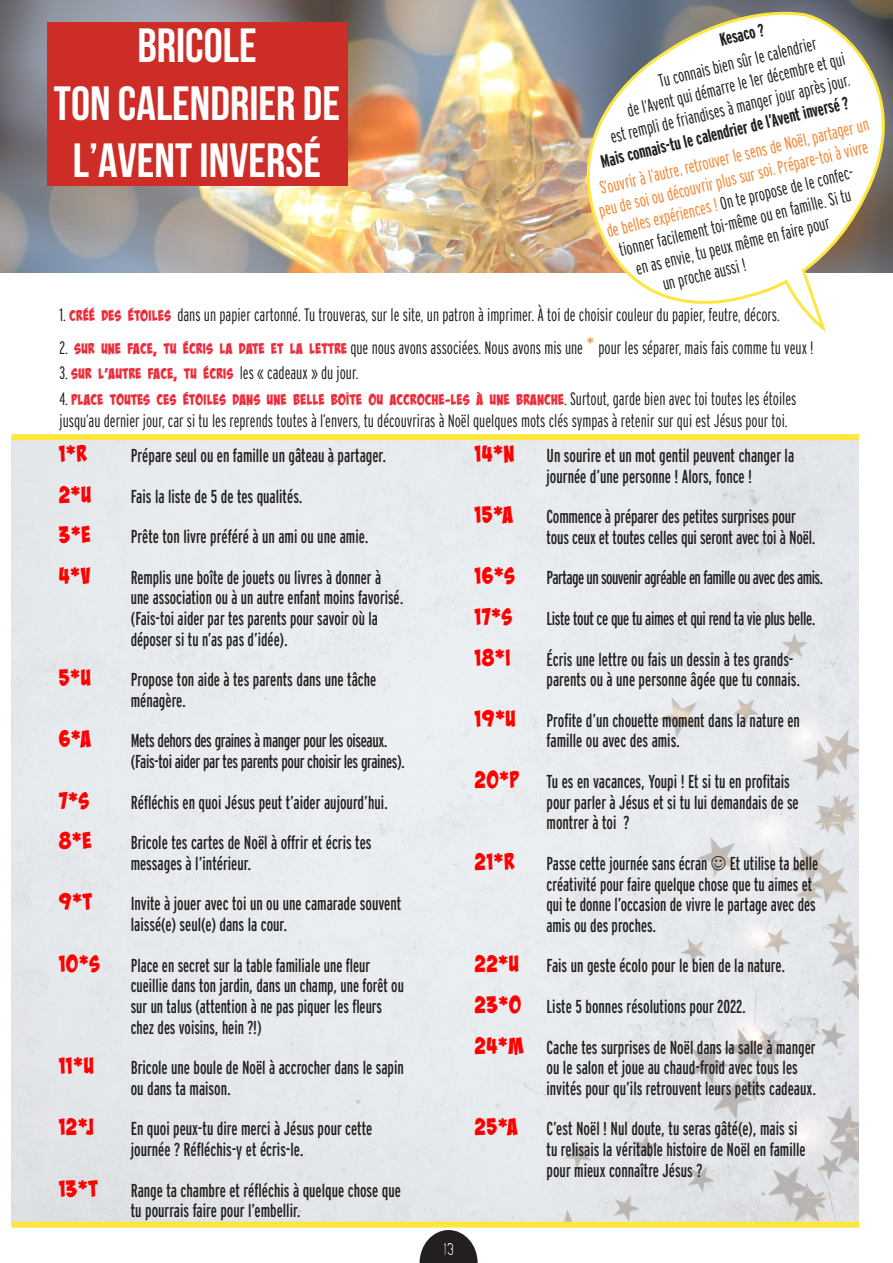
<style>
.page{position:relative;width:893px;height:1263px;background:#fff}
.page>*{position:absolute;margin:0;border:0;box-sizing:border-box;transform-origin:0 0}
.titre-calendrier-inv{font:700 48px/57.6px "Bebas Neue";color:#fff;text-align:center}
.liste-calendrier-ave{font:23.25px "Bada Boom Pro BB";color:#f00}
.liste-calendrier-ave-2{font:18.75px/20.7px "Interstate Compressed";color:#231f20}
.liste-calendrier-ave-3{font:18.75px/20.7px "Interstate Compressed";letter-spacing:-.02em;color:#231f20}
.liste-calendrier-ave-4{font:18.75px "Interstate Compressed";letter-spacing:-.03em;color:#231f20}
.rubrique-txt{font:300 18px "Interstate Compressed";color:#231f20}
.rubrique-txt-2{font:300 18px "Interstate Compressed";color:#f5842e}
.rubrique-txt-3{font:700 18px "Interstate Compressed";color:#231f20}
.t1{font:16.2px "Keyboard Plaque";color:#fff}
.rubrique-txt-4{font:15px "Bada Boom Pro BB";color:#ee2c3b}
.s1{color:#f5842e}
.s2{font-family:"Bada Boom Pro BB";font-weight:400;font-size:15px;color:#ee2c3b}
.s3{font-size:24px;color:#f5842e}
.s4{font-family:"Interstate Compressed";font-weight:300;font-size:18px;color:#231f20}
.s5{font-family:"Bada Boom Pro BB";font-size:23.25px;color:#f00}
</style>
<div class="page">
<svg style="left:420px;top:1239px;width:9px;height:24px"></svg>
<div style="left:429px;top:1229px;width:69px;height:34px;background:#231f20;opacity:.75"></div>
<div style="left:11px;top:440px;width:848px;height:782px;background:#e7eaed"></div>
<div style="left:11px;top:434px;width:848px;height:6px;background:#ffe63f"></div>
<div style="left:11px;top:1222px;width:848px;height:6px;background:#ffe63f"></div>
<img style="left:0;top:0;width:893px;height:273px">
<div style="left:47px;top:22px;width:300px;height:164px;background:#ce2c27"></div>
<svg style="left:555px;top:10px;width:338px;height:322px"></svg>
<svg style="left:712px;top:856px;width:13px;height:14px"></svg>
<p class="titre-calendrier-inv" style="left:137px;top:16px;width:121px">BRICOLE</p>
<p class="titre-calendrier-inv" style="left:54px;top:74px;width:288px">TON CALENDRIER DE<br>L’AVENT INVERSÉ</p>
<p class="rubrique-txt-3" style="left:718px;top:30px;width:47px;rotate:-13deg">Kesaco ?</p>
<p class="rubrique-txt" style="left:656px;top:70px;width:164px;rotate:-13deg">Tu connais bien sûr le calendrier</p>
<p class="rubrique-txt" style="left:625px;top:100px;width:225px;rotate:-13deg">de l’Avent qui démarre le 1er décembre et qui</p>
<p class="rubrique-txt" style="left:608px;top:126px;width:247px;rotate:-13deg">est rempli de friandises à manger jour après jour.</p>
<p class="rubrique-txt-3" style="left:599px;top:151px;width:256px;rotate:-13deg">Mais connais-tu le calendrier de l’Avent inversé ?</p>
<p class="rubrique-txt-2" style="left:597px;top:177px;width:278px;rotate:-13deg">S’ouvrir à l’autre, retrouver le sens de Noël, partager un</p>
<p class="rubrique-txt-2" style="left:596px;top:200px;width:278px;rotate:-13deg">peu de soi ou découvrir plus sur soi. Prépare-toi à vivre</p>
<p class="rubrique-txt" style="left:604px;top:220px;width:259px;rotate:-13deg"><span class="s1">de belles expériences !</span> On te propose de le confec-</p>
<p class="rubrique-txt" style="left:617px;top:239px;width:239px;rotate:-13deg">tionner facilement toi-même ou en famille. Si tu</p>
<p class="rubrique-txt" style="left:633px;top:258px;width:200px;rotate:-13deg">en as envie, tu peux même en faire pour</p>
<p class="rubrique-txt" style="left:661px;top:274px;width:86px;rotate:-13deg">un proche aussi !</p>
<p class="rubrique-txt" style="left:60px;top:304px;width:722px">1. <span class="s2">CRÉÉ DES ÉTOILES</span> dans un papier cartonné. Tu trouveras, sur le site, un patron à imprimer. À toi de choisir couleur du papier, feutre, décors.</p>
<p class="rubrique-txt" style="left:60px;top:337px;width:756px">2. <span class="s2">SUR UNE FACE, TU ÉCRIS LA DATE ET LA LETTRE</span> que nous avons associées. Nous avons mis une <span class="s3">*</span> pour les séparer, mais fais comme tu veux !</p>
<p class="rubrique-txt-4" style="left:60px;top:365px;width:300px"><span class="s4">3.</span> SUR L’AUTRE FACE, TU ÉCRIS <span class="s4">les « cadeaux » du jour.</span></p>
<p class="rubrique-txt-4" style="left:60px;top:391px;width:738px"><span class="s4">4.</span> PLACE TOUTES CES ÉTOILES DANS UNE BELLE BOÎTE OU ACCROCHE-LES À UNE BRANCHE<span class="s4">. Surtout, garde bien avec toi toutes les étoiles</span></p>
<p class="rubrique-txt" style="left:60px;top:410px;width:730px">jusqu’au dernier jour, car si tu les reprends toutes à l’envers, tu découvriras à Noël quelques mots clés sympas à retenir sur qui est Jésus pour toi.</p>
<p class="liste-calendrier-ave" style="left:58px;top:440px;width:30px">1*R</p>
<p class="liste-calendrier-ave-2" style="left:131px;top:445px;width:257px">Prépare seul ou en famille un gâteau à partager.</p>
<p class="liste-calendrier-ave" style="left:58px;top:481px;width:34px">2*U</p>
<p class="liste-calendrier-ave-2" style="left:131px;top:486px;width:173px">Fais la liste de 5 de tes qualités.</p>
<p class="liste-calendrier-ave" style="left:58px;top:521px;width:34px">3*E</p>
<p class="liste-calendrier-ave-2" style="left:131px;top:526px;width:239px">Prête ton livre préféré à un ami ou une amie.</p>
<p class="liste-calendrier-ave" style="left:58px;top:562px;width:34px">4*V</p>
<p class="liste-calendrier-ave-2" style="left:131px;top:567px;width:274px">Remplis une boîte de jouets ou livres à donner à une association ou à un autre enfant moins favorisé. (Fais-toi aider par tes parents pour savoir où la déposer si tu n’as pas d’idée).</p>
<p class="liste-calendrier-ave" style="left:58px;top:664px;width:34px">5*U</p>
<p class="liste-calendrier-ave-2" style="left:131px;top:669px;width:247px">Propose ton aide à tes parents dans une tâche ménagère.</p>
<p class="liste-calendrier-ave" style="left:58px;top:725px;width:34px">6*A</p>
<p class="liste-calendrier-ave-3" style="left:131px;top:730px;width:276px">Mets dehors des graines à manger pour les oiseaux. (Fais-toi aider par tes parents pour choisir les graines).</p>
<p class="liste-calendrier-ave" style="left:58px;top:787px;width:32px">7*S</p>
<p class="liste-calendrier-ave-2" style="left:131px;top:792px;width:259px">Réfléchis en quoi Jésus peut t’aider aujourd’hui.</p>
<p class="liste-calendrier-ave" style="left:58px;top:827px;width:35px">8*E</p>
<p class="liste-calendrier-ave-2" style="left:131px;top:832px;width:242px">Bricole tes cartes de Noël à offrir et écris tes messages à l’intérieur.</p>
<p class="liste-calendrier-ave" style="left:58px;top:888px;width:35px">9*T</p>
<p class="liste-calendrier-ave-2" style="left:131px;top:893px;width:272px">Invite à jouer avec toi un ou une camarade souvent laissé(e) seul(e) dans la cour.</p>
<p class="liste-calendrier-ave" style="left:58px;top:950px;width:43px">10*S</p>
<p class="liste-calendrier-ave-2" style="left:131px;top:955px;width:275px">Place en secret sur la table familiale une fleur cueillie dans ton jardin, dans un champ, une forêt ou sur un talus (attention à ne pas piquer les fleurs chez des voisins, hein ?!)</p>
<p class="liste-calendrier-ave" style="left:58px;top:1052px;width:37px">11*U</p>
<p class="liste-calendrier-ave-2" style="left:131px;top:1057px;width:275px">Bricole une boule de Noël à accrocher dans le sapin ou dans ta maison.</p>
<p class="liste-calendrier-ave" style="left:58px;top:1113px;width:37px">12*J</p>
<p class="liste-calendrier-ave-2" style="left:131px;top:1118px;width:243px">En quoi peux-tu dire merci à Jésus pour cette journée ? Réfléchis-y et écris-le.</p>
<p class="liste-calendrier-ave" style="left:58px;top:1174px;width:41px">13*T</p>
<p class="liste-calendrier-ave-2" style="left:131px;top:1179px;width:272px">Range ta chambre et réfléchis à quelque chose que tu pourrais faire pour l’embellir.</p>
<p class="liste-calendrier-ave" style="left:474px;top:440px;width:42px">14*N</p>
<p class="liste-calendrier-ave-2" style="left:547px;top:445px;width:249px">Un sourire et un mot gentil peuvent changer la journée d’une personne ! Alors, fonce !</p>
<p class="liste-calendrier-ave" style="left:474px;top:501px;width:41px">15*A</p>
<p class="liste-calendrier-ave-2" style="left:547px;top:506px;width:271px">Commence à préparer des petites surprises pour tous ceux et toutes celles qui seront avec toi à Noël.</p>
<p class="liste-calendrier-ave" style="left:474px;top:562px;width:42px">16*S</p>
<p class="liste-calendrier-ave-4" style="left:547px;top:567px;width:278px">Partage un souvenir agréable en famille ou avec des amis.</p>
<p class="liste-calendrier-ave" style="left:474px;top:603px;width:39px">17*S</p>
<p class="liste-calendrier-ave-3" style="left:547px;top:608px;width:270px">Liste tout ce que tu aimes et qui rend ta vie plus belle.</p>
<p class="liste-calendrier-ave" style="left:474px;top:644px;width:38px">18*I</p>
<p class="liste-calendrier-ave-2" style="left:547px;top:649px;width:255px">Écris une lettre ou fais un dessin à tes grands&shy;parents ou à une personne âgée que tu connais.</p>
<p class="liste-calendrier-ave" style="left:474px;top:705px;width:43px">19*U</p>
<p class="liste-calendrier-ave-2" style="left:547px;top:710px;width:255px">Profite d’un chouette moment dans la nature en famille ou avec des amis.</p>
<p class="liste-calendrier-ave-2" style="left:547px;top:771px;width:254px;text-indent:-72px"><span class="s5">20*P</span> Tu es en vacances, Youpi ! Et si tu en profitais pour parler à Jésus et si tu lui demandais de se montrer à toi ?</p>
<p class="liste-calendrier-ave" style="left:474px;top:848px;width:42px">21*R</p>
<p class="liste-calendrier-ave-2" style="left:547px;top:853px;width:273px">Passe cette journée sans écran Et utilise ta belle créativité pour faire quelque chose que tu aimes et qui te donne l’occasion de vivre le partage avec des amis ou des proches.</p>
<p class="liste-calendrier-ave-2" style="left:474px;top:955px;width:312px"><span class="s5">22*U</span> Fais un geste écolo pour le bien de la nature.</p>
<p class="liste-calendrier-ave-2" style="left:474px;top:996px;width:273px"><span class="s5">23*O</span> Liste 5 bonnes résolutions pour 2022.</p>
<p class="liste-calendrier-ave-2" style="left:547px;top:1036px;width:271px;text-indent:-72px"><span class="s5">24*M</span> Cache tes surprises de Noël dans la salle à manger ou le salon et joue au chaud-froid avec tous les invités pour qu’ils retrouvent leurs petits cadeaux.</p>
<p class="liste-calendrier-ave-2" style="left:547px;top:1118px;width:261px;text-indent:-72px"><span class="s5">25*A</span> C’est Noël ! Nul doute, tu seras gâté(e), mais si tu relisais la véritable histoire de Noël en famille pour mieux connaître Jésus ?</p>
<p class="t1" style="left:443px;top:1240px;width:12px">13</p>
</div>
